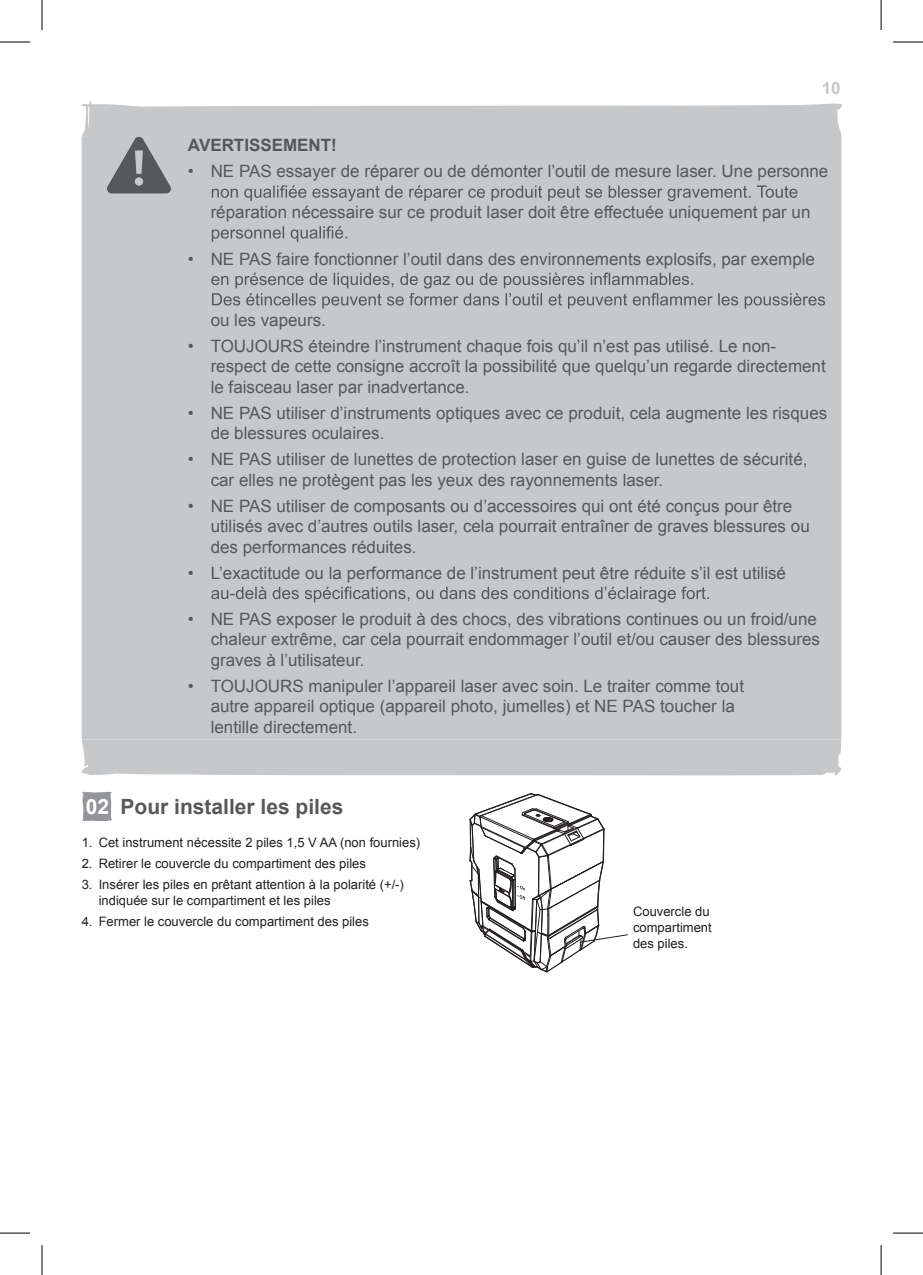
<style>
.page{position:relative;width:923px;height:1275px;background:#fff}
.page>*{position:absolute;margin:0;border:0;box-sizing:border-box;transform-origin:0 0}
.t1{font:700 21px "Arial";color:#57585a}
.t2{font:17px/20.4px "Arial";color:#57585a}
.t3{font:700 17px "Arial";color:#57585a}
.t4{font:700 17px "Arial";color:#c7c8ca}
.t5{font:13px/15.6px "Arial";color:#231f20}
.s1{color:#fff}
</style>
<div class="page">
<div style="left:82px;top:201px;width:759px;height:538px;background:#c7c8ca"></div>
<svg style="left:82px;top:101px;width:760px;height:100px;background:#c4c5c7"></svg>
<svg style="left:212px;top:226px;width:135px;height:16px;background:#acadaf"></svg>
<svg style="left:211px;top:272px;width:614px;height:37px;background:#b4b5b7"></svg>
<svg style="left:211px;top:586px;width:498px;height:16px;background:#aeafb1"></svg>
<div style="left:82px;top:739px;width:759px;height:36px;background:#c7c8ca"></div>
<svg style="left:82px;top:791px;width:30px;height:30px"></svg>
<svg style="left:469px;top:793px;width:159px;height:180px"></svg>
<hr style="left:0;top:42px;width:30px;height:1px;background:#000">
<hr style="left:893px;top:42px;width:30px;height:1px;background:#000">
<hr style="left:0;top:1232px;width:30px;height:1px;background:#000">
<hr style="left:893px;top:1232px;width:30px;height:1px;background:#000">
<hr style="left:42px;top:0;width:1px;height:30px;background:#000">
<svg style="left:42px;top:1245px;width:1px;height:29px"></svg>
<hr style="left:881px;top:0;width:1px;height:30px;background:#000">
<svg style="left:881px;top:1245px;width:1px;height:29px"></svg>
<p class="t4" style="left:822px;top:77px;width:20px">10</p>
<p class="t3" style="left:188px;top:134px;width:150px">AVERTISSEMENT!</p>
<p class="t2" style="left:188px;top:161px;width:642px">• NE PAS essayer de réparer ou de démonter l’outil de mesure laser. Une personne</p>
<p class="t2" style="left:211px;top:202px;width:601px">réparation nécessaire sur ce produit laser doit être effectuée uniquement par un</p>
<p class="t2" style="left:188px;top:248px;width:629px">• NE PAS faire fonctionner l’outil dans des environnements explosifs, par exemple</p>
<p class="t2" style="left:211px;top:310px;width:117px">ou les vapeurs.</p>
<p class="t2" style="left:211px;top:336px;width:617px;text-indent:-23px">• TOUJOURS éteindre l’instrument chaque fois qu’il n’est pas utilisé. Le non&shy;respect de cette consigne accroît la possibilité que quelqu’un regarde directement le faisceau laser par inadvertance.</p>
<p class="t2" style="left:211px;top:403px;width:618px;text-indent:-23px">• NE PAS utiliser d’instruments optiques avec ce produit, cela augmente les risques de blessures oculaires.</p>
<p class="t2" style="left:211px;top:449px;width:598px;text-indent:-23px">• NE PAS utiliser de lunettes de protection laser en guise de lunettes de sécurité, car elles ne protègent pas les yeux des rayonnements laser.</p>
<p class="t2" style="left:211px;top:495px;width:601px;text-indent:-23px">• NE PAS utiliser de composants ou d’accessoires qui ont été conçus pour être utilisés avec d’autres outils laser, cela pourrait entraîner de graves blessures ou des performances réduites.</p>
<p class="t2" style="left:188px;top:562px;width:600px">• L’exactitude ou la performance de l’instrument peut être réduite s’il est utilisé</p>
<p class="t2" style="left:211px;top:609px;width:611px;text-indent:-23px">• NE PAS exposer le produit à des chocs, des vibrations continues ou un froid/une chaleur extrême, car cela pourrait endommager l’outil et/ou causer des blessures graves à l’utilisateur.</p>
<p class="t2" style="left:211px;top:676px;width:535px;text-indent:-23px">• TOUJOURS manipuler l’appareil laser avec soin. Le traiter comme tout autre appareil optique (appareil photo, jumelles) et NE PAS toucher la lentille directement.</p>
<p class="t1" style="left:86px;top:793px;width:259px"><span class="s1">02</span> Pour installer les piles</p>
<p class="t5" style="left:82px;top:834px;width:340px">1. Cet instrument nécessite 2 piles 1,5 V AA (non fournies)</p>
<p class="t5" style="left:82px;top:856px;width:286px">2. Retirer le couvercle du compartiment des piles</p>
<p class="t5" style="left:99px;top:877px;width:307px;text-indent:-17px">3. Insérer les piles en prêtant attention à la polarité (+/-) indiquée sur le compartiment et les piles</p>
<p class="t5" style="left:82px;top:914px;width:289px">4. Fermer le couvercle du compartiment des piles</p>
<p class="t5" style="left:633px;top:904px;width:80px">Couvercle du compartiment des piles.</p>
</div>
